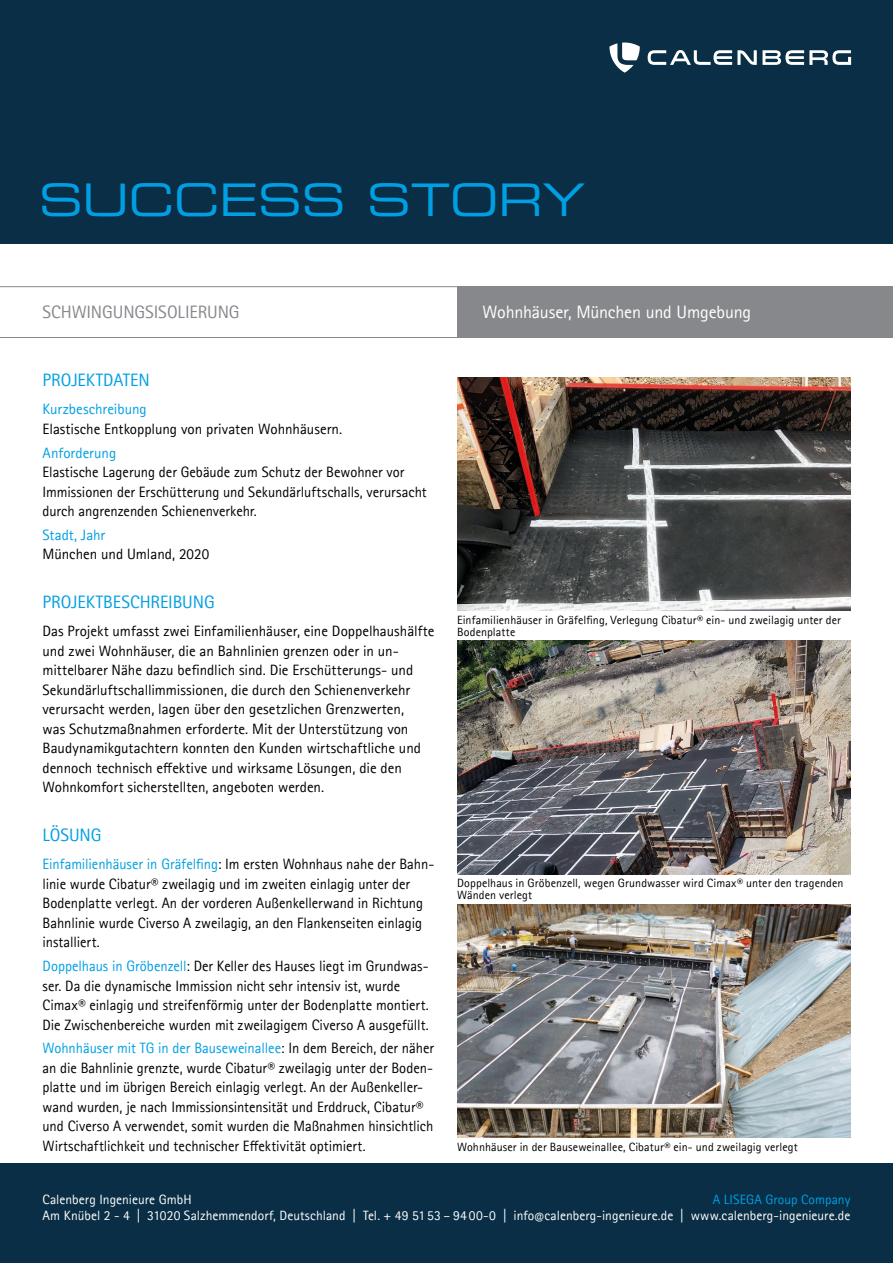
<style>
.page{position:relative;width:893px;height:1263px;background:#fff}
.page>*{position:absolute;margin:0;border:0;box-sizing:border-box;transform-origin:0 0}
.t1{font:45px "Eurostile LT Pro Ex 2";letter-spacing:-.005em;color:#009fe3}
.t2{font:18px "Rotis Sans Serif Pro";letter-spacing:-.005em;color:#009fe3}
.t3{font:18px "Rotis Sans Serif Pro";letter-spacing:-.01em;color:#fff}
.t4{font:18px "Rotis Sans Serif Pro";letter-spacing:-.005em;color:#86888c}
.t5{font:15px/19.5px "Rotis Sans Serif Pro";letter-spacing:-.005em;color:#000}
.t6{font:15px "Rotis Sans Serif Pro";color:#009fe3}
.t7{font:13.5px/16.2px "Rotis Sans Serif Pro";color:#fff;text-align:right}
.t8{font:12px/12px "Rotis Sans Serif Pro";letter-spacing:.005em;color:#000}
.s1{color:#009fe3}
.s2{font-size:12px}
</style>
<div class="page">
<hr style="left:0;top:337px;width:844px;height:1px;background:#86888c">
<hr style="left:0;top:286px;width:844px;height:1px;background:#86888c">
<div style="left:457px;top:286px;width:436px;height:52px;background:#86888c"></div>
<div style="left:0;top:0;width:893px;height:243px;background:#092e45"></div>
<div style="left:0;top:1164px;width:893px;height:99px;background:#092e45"></div>
<img style="left:457px;top:377px;width:393px;height:234px">
<img style="left:457px;top:640px;width:393px;height:234px">
<img style="left:457px;top:904px;width:393px;height:234px">
<svg style="left:648px;top:50px;width:203px;height:15px"></svg>
<svg style="left:609px;top:43px;width:31px;height:30px"></svg>
<h1 class="t1" style="left:39px;top:169px;width:547px">SUCCESS STORY</h1>
<p class="t4" style="left:43px;top:302px;width:199px">SCHWINGUNGSISOLIERUNG</p>
<p class="t2" style="left:43px;top:370px;width:109px">PROJEKTDATEN</p>
<p class="t6" style="left:43px;top:400px;width:106px">Kurzbeschreibung</p>
<p class="t5" style="left:43px;top:419px;width:301px">Elastische Entkopplung von privaten Wohnhäusern.</p>
<p class="t6" style="left:43px;top:444px;width:75px">Anforderung</p>
<p class="t5" style="left:43px;top:462px;width:386px">Elastische Lagerung der Gebäude zum Schutz der Bewohner vor<br>Immissionen der Erschütterung und Sekundärluftschalls, verursacht durch angrenzenden Schienenverkehr.</p>
<p class="t6" style="left:43px;top:526px;width:64px">Stadt, Jahr</p>
<p class="t5" style="left:43px;top:545px;width:168px">München und Umland, 2020</p>
<p class="t2" style="left:43px;top:592px;width:174px">PROJEKTBESCHREIBUNG</p>
<p class="t5" style="left:43px;top:622px;width:394px">Das Projekt umfasst zwei Einfamilienhäuser, eine Doppelhaushälfte und zwei Wohnhäuser, die an Bahnlinien grenzen oder in un&shy;mittelbarer Nähe dazu befindlich sind. Die Erschütterungs- und Sekundärluftschallimmissionen, die durch den Schienenverkehr verursacht werden, lagen über den gesetzlichen Grenzwerten,<br>was Schutzmaßnahmen erforderte. Mit der Unterstützung von Baudynamikgutachtern konnten den Kunden wirtschaftliche und dennoch technisch effektive und wirksame Lösungen, die den Wohnkomfort sicherstellten, angeboten werden.</p>
<p class="t2" style="left:43px;top:825px;width:60px">LÖSUNG</p>
<p class="t5" style="left:43px;top:855px;width:393px"><span class="s1">Einfamilienhäuser in Gräfelfing</span>: Im ersten Wohnhaus nahe der Bahn&shy;linie wurde Cibatur® zweilagig und im zweiten einlagig unter der Bodenplatte verlegt. An der vorderen Außenkellerwand in Richtung Bahnlinie wurde Civerso A zweilagig, an den Flankenseiten einlagig installiert.</p>
<p class="t5" style="left:43px;top:956px;width:388px"><span class="s1">Doppelhaus in Gröbenzell</span>: Der Keller des Hauses liegt im Grundwas&shy;ser. Da die dynamische Immission nicht sehr intensiv ist, wurde Cimax® einlagig und streifenförmig unter der Bodenplatte montiert.<br>Die Zwischenbereiche wurden mit zweilagigem Civerso A ausgefüllt.</p>
<p class="t5" style="left:43px;top:1039px;width:393px"><span class="s1">Wohnhäuser mit TG in der Bauseweinallee</span>: In dem Bereich, der näher an die Bahnlinie grenzte, wurde Cibatur® zweilagig unter der Boden&shy;platte und im übrigen Bereich einlagig verlegt. An der Außenkeller&shy;wand wurden, je nach Immissionsintensität und Erddruck, Cibatur® und Civerso A verwendet, somit wurden die Maßnahmen hinsichtlich Wirtschaftlichkeit und technischer Effektivität optimiert.</p>
<p class="t3" style="left:483px;top:302px;width:270px">Wohnhäuser, München und Umgebung</p>
<p class="t8" style="left:457px;top:614px;width:385px">Einfamilienhäuser in Gräfelfing, Verlegung Cibatur® ein- und zweilagig unter der<br>Bodenplatte</p>
<p class="t8" style="left:457px;top:877px;width:388px">Doppelhaus in Gröbenzell, wegen Grundwasser wird Cimax® unter den tragenden<br>Wänden verlegt</p>
<p class="t8" style="left:457px;top:1141px;width:342px">Wohnhäuser in der Bauseweinallee, Cibatur® ein- und zweilagig verlegt</p>
<p class="t7" style="left:43px;top:1192px;width:809px"><span class="s1">A LISEGA Group Company<br></span>Am Knübel 2 - 4 | 31020 Salzhemmendorf, Deutschland | Tel. + 49 51 53 – 94 00-0 | info<span class="s2">@</span>calenberg-ingenieure.de | www.calenberg-ingenieure.de</p>
<p class="t7" style="left:43px;top:1192px;width:151px">Calenberg Ingenieure GmbH</p>
</div>
